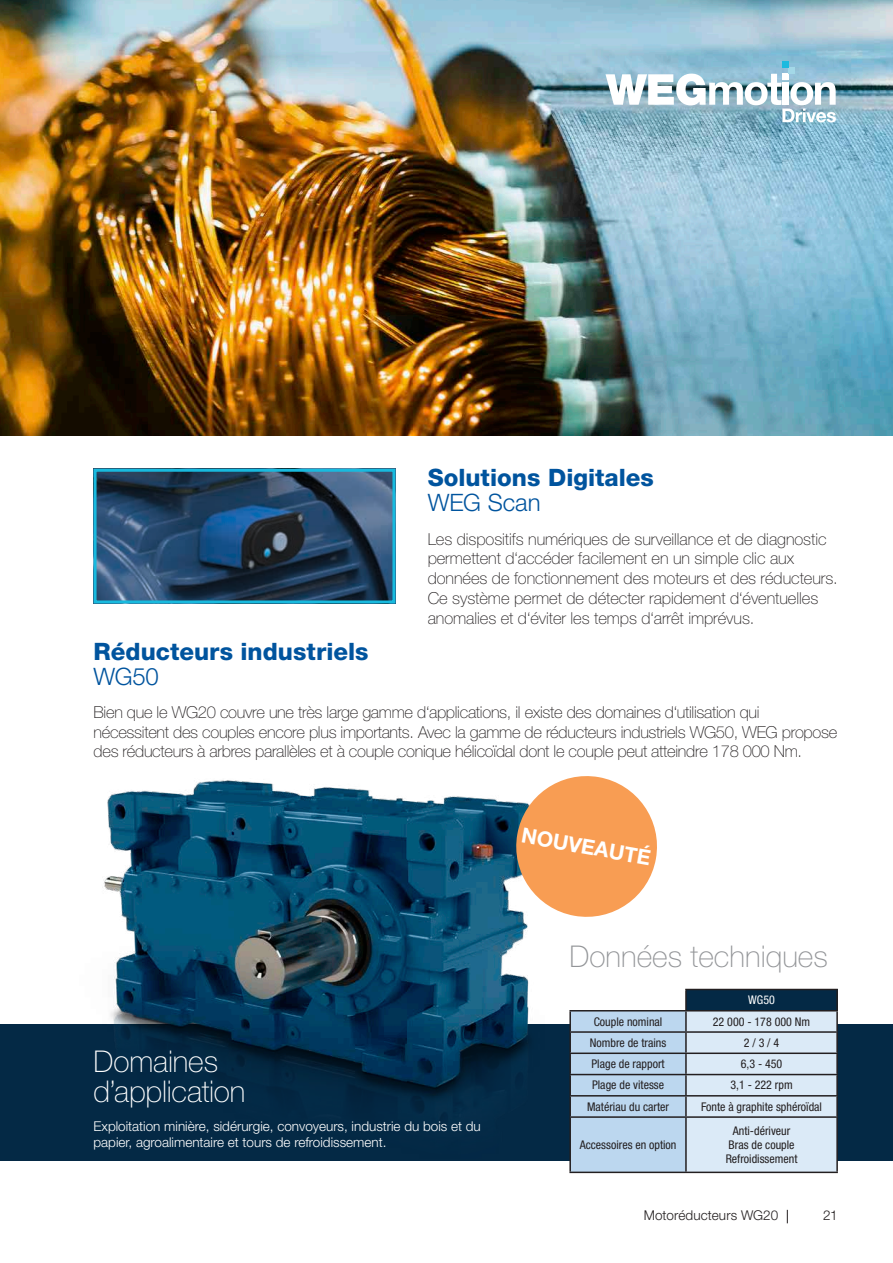
<style>
.page{position:relative;width:893px;height:1263px;background:#fff}
.page>*{position:absolute;margin:0;border:0;box-sizing:border-box;transform-origin:0 0}
.t1{font:100 30px/29.7px "Helvetica Neue LT Pro";letter-spacing:-.005em;color:#fff}
.t2{font:100 30px "Helvetica Neue LT Pro";color:#939598}
.t3{font:800 24px "Helvetica Neue LT Pro";color:#00549e}
.t4{font:300 24px "Helvetica Neue LT Pro";letter-spacing:-.005em;color:#00549e}
.t5{font:700 21px "Helvetica Neue LT Pro";color:#fff}
.t6{font:100 16.5px/19.8px "Helvetica Neue LT Pro";letter-spacing:-.02em;color:#231f20}
.t7{font:300 13.5px/16.2px "Helvetica Neue LT Pro";color:#fff}
.t8{font:300 13.5px "Helvetica Neue LT Pro";letter-spacing:.01em;color:#231f20}
.t9{font:condensed 12px/14.4px "Helvetica Neue LT Pro";color:#231f20;text-align:center}
.t10{font:condensed 12px "Helvetica Neue LT Pro";color:#fff}
</style>
<div class="page">
<svg style="left:787px;top:1210px;width:1px;height:13px"></svg>
<div style="left:0;top:1024px;width:893px;height:137px;background:#042945"></div>
<img style="left:0;top:0;width:893px;height:436px">
<img style="left:104px;top:780px;width:425px;height:327px">
<img style="left:98px;top:473px;width:293px;height:126px">
<div style="left:94px;top:469px;width:301px;height:134px;border:3px solid #18bade"></div>
<svg style="left:605px;top:32px;width:233px;height:90px"></svg>
<div style="left:686px;top:989px;width:151px;height:22px;background:#042945"></div>
<hr style="left:685px;top:989px;width:153px;height:1px;background:#231f20">
<hr style="left:685px;top:990px;width:2px;height:20px;background:#231f20">
<hr style="left:569px;top:1010px;width:117px;height:1px;background:#231f20">
<hr style="left:686px;top:1010px;width:152px;height:1px;background:#231f20">
<svg style="left:569px;top:1011px;width:269px;height:160px;background:#c9dcee"></svg>
<hr style="left:569px;top:1052px;width:117px;height:2px;background:#231f20">
<hr style="left:569px;top:1054px;width:2px;height:20px;background:#231f20">
<hr style="left:686px;top:1052px;width:152px;height:2px;background:#231f20">
<hr style="left:685px;top:1054px;width:2px;height:20px;background:#231f20">
<hr style="left:836px;top:1054px;width:2px;height:20px;background:#231f20">
<hr style="left:569px;top:1074px;width:117px;height:1px;background:#231f20">
<hr style="left:569px;top:1075px;width:2px;height:20px;background:#231f20">
<hr style="left:686px;top:1074px;width:152px;height:1px;background:#231f20">
<hr style="left:685px;top:1075px;width:2px;height:20px;background:#231f20">
<hr style="left:836px;top:1075px;width:2px;height:20px;background:#231f20">
<hr style="left:569px;top:1095px;width:117px;height:1px;background:#231f20">
<hr style="left:569px;top:1096px;width:2px;height:20px;background:#231f20">
<hr style="left:686px;top:1095px;width:152px;height:1px;background:#231f20">
<hr style="left:685px;top:1096px;width:2px;height:20px;background:#231f20">
<hr style="left:836px;top:1096px;width:2px;height:20px;background:#231f20">
<hr style="left:569px;top:1116px;width:117px;height:2px;background:#231f20">
<hr style="left:569px;top:1118px;width:2px;height:53px;background:#231f20">
<hr style="left:686px;top:1116px;width:152px;height:2px;background:#231f20">
<hr style="left:685px;top:1118px;width:2px;height:53px;background:#231f20">
<hr style="left:836px;top:1118px;width:2px;height:53px;background:#231f20">
<hr style="left:569px;top:1171px;width:117px;height:2px;background:#231f20">
<hr style="left:686px;top:1171px;width:152px;height:2px;background:#231f20">
<hr style="left:836px;top:990px;width:2px;height:20px;background:#231f20">
<svg style="left:511px;top:776px;width:146px;height:146px"></svg>
<h2 class="t3" style="left:428px;top:463px;width:228px">Solutions Digitales</h2>
<h2 class="t4" style="left:428px;top:488px;width:114px">WEG Scan</h2>
<p class="t6" style="left:428px;top:529px;width:412px">Les dispositifs numériques de surveillance et de diagnostic permettent d‘accéder facilement en un simple clic aux données de fonctionnement des moteurs et des réducteurs.<br>Ce système permet de détecter rapidement d‘éventuelles anomalies et d‘éviter les temps d‘arrêt imprévus.</p>
<h2 class="t3" style="left:94px;top:637px;width:276px">Réducteurs industriels</h2>
<h2 class="t4" style="left:94px;top:662px;width:67px">WG50</h2>
<p class="t6" style="left:94px;top:702px;width:745px">Bien que le WG20 couvre une très large gamme d‘applications, il existe des domaines d‘utilisation qui nécessitent des couples encore plus importants. Avec la gamme de réducteurs industriels WG50, WEG propose des réducteurs à arbres parallèles et à couple conique hélicoïdal dont le couple peut atteindre 178 000 Nm.</p>
<p class="t5" style="left:524px;top:822px;width:132px;rotate:10deg">NOUVEAUTÉ</p>
<h1 class="t2" style="left:569px;top:939px;width:260px">Données techniques</h1>
<h1 class="t1" style="left:94px;top:1046px;width:154px">Domaines d’application</h1>
<p class="t7" style="left:94px;top:1117px;width:389px">Exploitation minière, sidérurgie, convoyeurs, industrie du bois et du papier, agroalimentaire et tours de refroidissement.</p>
<p class="t10" style="left:748px;top:993px;width:28px">WG50</p>
<p class="t9" style="left:594px;top:1014px;width:70px">Couple nominal</p>
<p class="t9" style="left:713px;top:1014px;width:99px">22 000 - 178 000 Nm</p>
<p class="t9" style="left:590px;top:1035px;width:78px">Nombre de trains</p>
<p class="t9" style="left:744px;top:1035px;width:37px">2 / 3 / 4</p>
<p class="t9" style="left:591px;top:1057px;width:75px">Plage de rapport</p>
<p class="t9" style="left:741px;top:1057px;width:43px">6,3 - 450</p>
<p class="t9" style="left:592px;top:1078px;width:74px">Plage de vitesse</p>
<p class="t9" style="left:730px;top:1078px;width:64px">3,1 - 222 rpm</p>
<p class="t9" style="left:587px;top:1099px;width:84px">Matériau du carter</p>
<p class="t9" style="left:701px;top:1099px;width:122px">Fonte à graphite sphéroïdal</p>
<p class="t9" style="left:580px;top:1137px;width:98px">Accessoires en option</p>
<p class="t9" style="left:726px;top:1123px;width:73px">Anti-dériveur<br>Bras de couple<br>Refroidissement</p>
<p class="t8" style="left:644px;top:1207px;width:136px">Motoréducteurs WG20</p>
<p class="t8" style="left:823px;top:1207px;width:16px">21</p>
</div>
